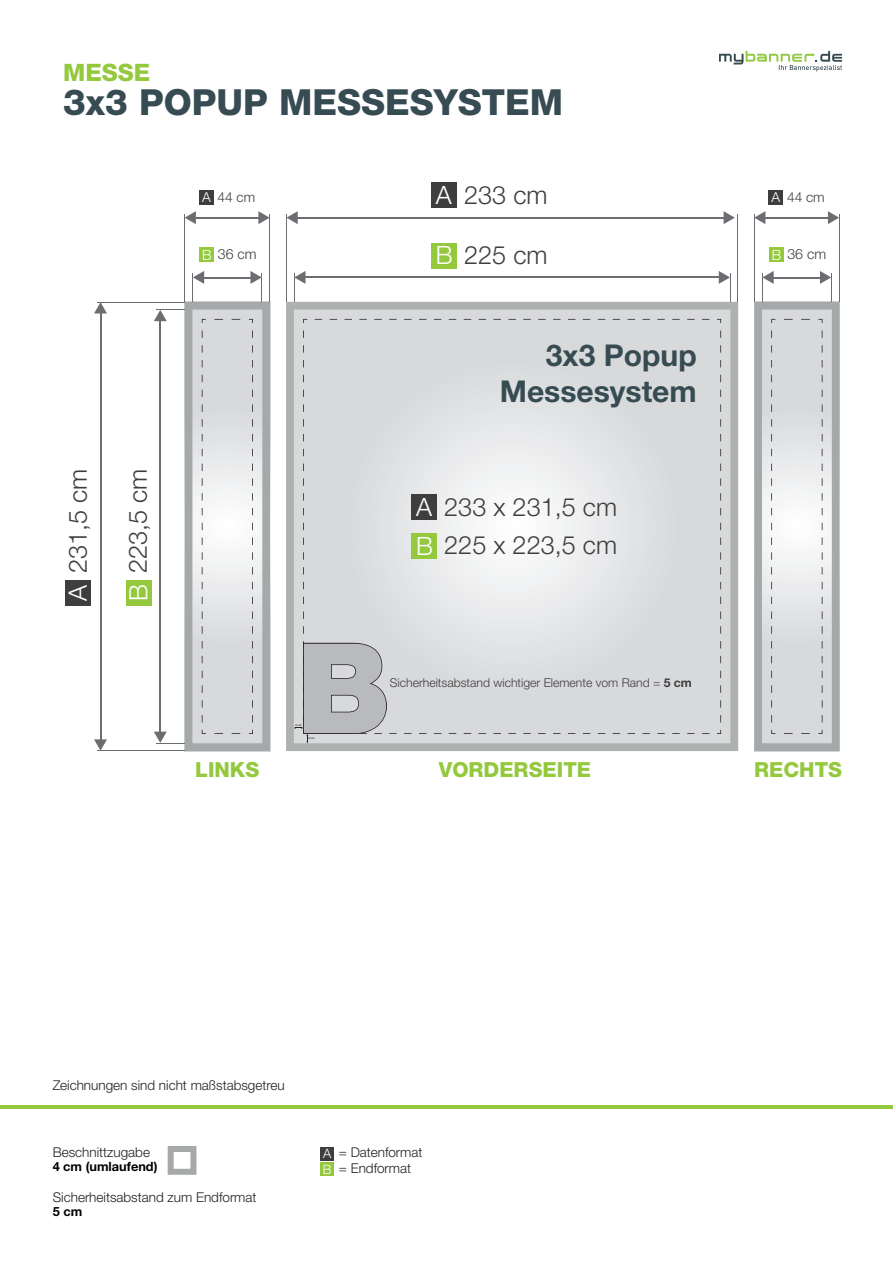
<style>
.page{position:relative;width:893px;height:1263px;background:#fff}
.page>*{position:absolute;margin:0;border:0;box-sizing:border-box;transform-origin:0 0}
.t1{font:800 36px "Helvetica Neue LT Pro";color:#374b53}
.t2{font:700 30px/36.2px "Helvetica Neue LT Pro";color:#374b53;text-align:right}
.t3{font:300 25.2px/38.2px "Helvetica Neue LT Pro";color:#3e3e3f}
.t4{font:300 25.2px "Helvetica Neue LT Pro";color:#fff}
.t5{font:800 24px "Helvetica Neue LT Pro";color:#94c83d}
.t6{font:800 20.85px "Helvetica Neue LT Pro";color:#94c83d}
.t7{font:300 14.1px "Helvetica Neue LT Pro";color:#3e3e3f}
.t8{font:300 13.8px "Helvetica Neue LT Pro";color:#3e3e3f}
.t9{font:300 13.5px/16.2px "Helvetica Neue LT Pro";color:#231f20}
.t10{font:300 12.9px/15.5px "Helvetica Neue LT Pro";color:#fff}
.t11{font:700 12.75px "Helvetica Neue LT Pro";color:#000}
.t12{font:300 12.15px "Helvetica Neue LT Pro";color:#3e3e3f}
.t13{font:700 2.7px "Helvetica Neue LT Pro";color:#3e3e3f}
.s1{color:#fff}
.s2{font-weight:700}
</style>
<div class="page">
<svg style="left:719px;top:51px;width:123px;height:20px"></svg>
<div style="left:321px;top:1147px;width:13px;height:13px;background:#3e3e3f"></div>
<div style="left:321px;top:1163px;width:13px;height:13px;background:#94c83d"></div>
<svg style="left:168px;top:1146px;width:28px;height:29px"></svg>
<svg style="left:286px;top:302px;width:452px;height:449px;background:#dadbdc"></svg>
<svg style="left:717px;top:730px;width:4px;height:4px"></svg>
<svg style="left:303px;top:319px;width:4px;height:4px"></svg>
<svg style="left:717px;top:319px;width:4px;height:4px"></svg>
<svg style="left:294px;top:641px;width:103px;height:102px;background:#bebfc2"></svg>
<div style="left:65px;top:580px;width:26px;height:26px;background:#3e3e3f"></div>
<div style="left:126px;top:580px;width:25px;height:26px;background:#94c83d"></div>
<hr style="left:97px;top:302px;width:88px;height:1px;background:#6c6d70">
<hr style="left:97px;top:751px;width:88px;height:1px;background:#6c6d70">
<hr style="left:100px;top:311px;width:1px;height:429px;background:#6c6d70">
<svg style="left:94px;top:303px;width:13px;height:10px"></svg>
<svg style="left:94px;top:739px;width:13px;height:12px"></svg>
<div style="left:431px;top:182px;width:26px;height:26px;background:#3e3e3f"></div>
<div style="left:431px;top:243px;width:26px;height:26px;background:#94c83d"></div>
<hr style="left:738px;top:214px;width:1px;height:88px;background:#6c6d70">
<hr style="left:286px;top:214px;width:1px;height:88px;background:#6c6d70">
<hr style="left:297px;top:217px;width:429px;height:1px;background:#6c6d70">
<svg style="left:724px;top:211px;width:11px;height:13px"></svg>
<svg style="left:287px;top:211px;width:11px;height:13px"></svg>
<div style="left:411px;top:494px;width:26px;height:26px;background:#3e3e3f"></div>
<div style="left:411px;top:533px;width:26px;height:26px;background:#94c83d"></div>
<hr style="left:305px;top:277px;width:414px;height:1px;background:#6c6d70">
<svg style="left:719px;top:271px;width:12px;height:31px"></svg>
<svg style="left:294px;top:271px;width:11px;height:31px"></svg>
<div style="left:199px;top:190px;width:14px;height:14px;background:#3e3e3f"></div>
<div style="left:199px;top:248px;width:15px;height:14px;background:#94c83d"></div>
<hr style="left:270px;top:214px;width:1px;height:88px;background:#6c6d70">
<hr style="left:185px;top:214px;width:1px;height:88px;background:#6c6d70">
<hr style="left:194px;top:217px;width:64px;height:1px;background:#6c6d70">
<svg style="left:258px;top:211px;width:12px;height:13px"></svg>
<svg style="left:185px;top:211px;width:11px;height:13px"></svg>
<svg style="left:154px;top:271px;width:116px;height:480px"></svg>
<div style="left:769px;top:190px;width:14px;height:14px;background:#3e3e3f"></div>
<div style="left:769px;top:248px;width:14px;height:14px;background:#94c83d"></div>
<hr style="left:839px;top:214px;width:1px;height:88px;background:#6c6d70">
<hr style="left:754px;top:214px;width:1px;height:88px;background:#6c6d70">
<hr style="left:764px;top:217px;width:64px;height:1px;background:#6c6d70">
<svg style="left:828px;top:211px;width:11px;height:13px"></svg>
<svg style="left:755px;top:211px;width:10px;height:13px"></svg>
<svg style="left:754px;top:271px;width:86px;height:480px"></svg>
<hr style="left:0;top:1106px;width:893px;height:3px;background:#94c83d">
<h3 class="t5" style="left:63px;top:58px;width:89px">MESSE</h3>
<h1 class="t1" style="left:63px;top:80px;width:502px">3x3 POPUP MESSESYSTEM</h1>
<p class="t8" style="left:202px;top:189px;width:55px"><span class="s1">A</span> 44 cm</p>
<p class="t7" style="left:202px;top:246px;width:56px"><span class="s1">B</span> 36 cm</p>
<h3 class="t3" style="left:58px;top:573px;width:106px;rotate:-90deg">231,5 cm</h3>
<h3 class="t4" style="left:63px;top:601px;width:18px;rotate:-90deg">A</h3>
<h3 class="t3" style="left:118px;top:601px;width:134px;rotate:-90deg"><span class="s1">B</span> 223,5 cm</h3>
<p class="t13" style="left:296px;top:723px;width:8px">5 cm</p>
<p class="t13" style="left:308px;top:736px;width:8px">5 cm</p>
<h3 class="t3" style="left:436px;top:175px;width:113px"><span class="s1">A</span> 233 cm</h3>
<h3 class="t3" style="left:436px;top:235px;width:113px"><span class="s1">B</span> 225 cm</h3>
<h2 class="t2" style="left:500px;top:337px;width:199px">3x3 Popup<br>Messesystem</h2>
<h3 class="t3" style="left:416px;top:487px;width:202px"><span class="s1">A</span> 233 x 231,5 cm<br><span class="s1">B</span> 225 x 223,5 cm</h3>
<p class="t12" style="left:390px;top:675px;width:303px">Sicherheitsabstand wichtiger Elemente vom Rand = <span class="s2">5 cm</span></p>
<p class="t8" style="left:772px;top:189px;width:55px"><span class="s1">A</span> 44 cm</p>
<p class="t7" style="left:772px;top:246px;width:56px"><span class="s1">B</span> 36 cm</p>
<h3 class="t6" style="left:195px;top:757px;width:65px">LINKS</h3>
<h3 class="t6" style="left:439px;top:757px;width:154px">VORDERSEITE</h3>
<h3 class="t6" style="left:754px;top:757px;width:89px">RECHTS</h3>
<p class="t9" style="left:53px;top:1077px;width:234px">Zeichnungen sind nicht maßstabsgetreu</p>
<p class="t9" style="left:53px;top:1144px;width:99px">Beschnittzugabe</p>
<p class="t9" style="left:53px;top:1188px;width:205px">Sicherheitsabstand zum Endformat</p>
<p class="t11" style="left:53px;top:1159px;width:106px">4 cm (umlaufend)</p>
<p class="t11" style="left:53px;top:1203px;width:31px">5 cm</p>
<p class="t10" style="left:323px;top:1146px;width:10px">A<br>B</p>
<p class="t9" style="left:339px;top:1144px;width:85px">= Datenformat = Endformat</p>
</div>
